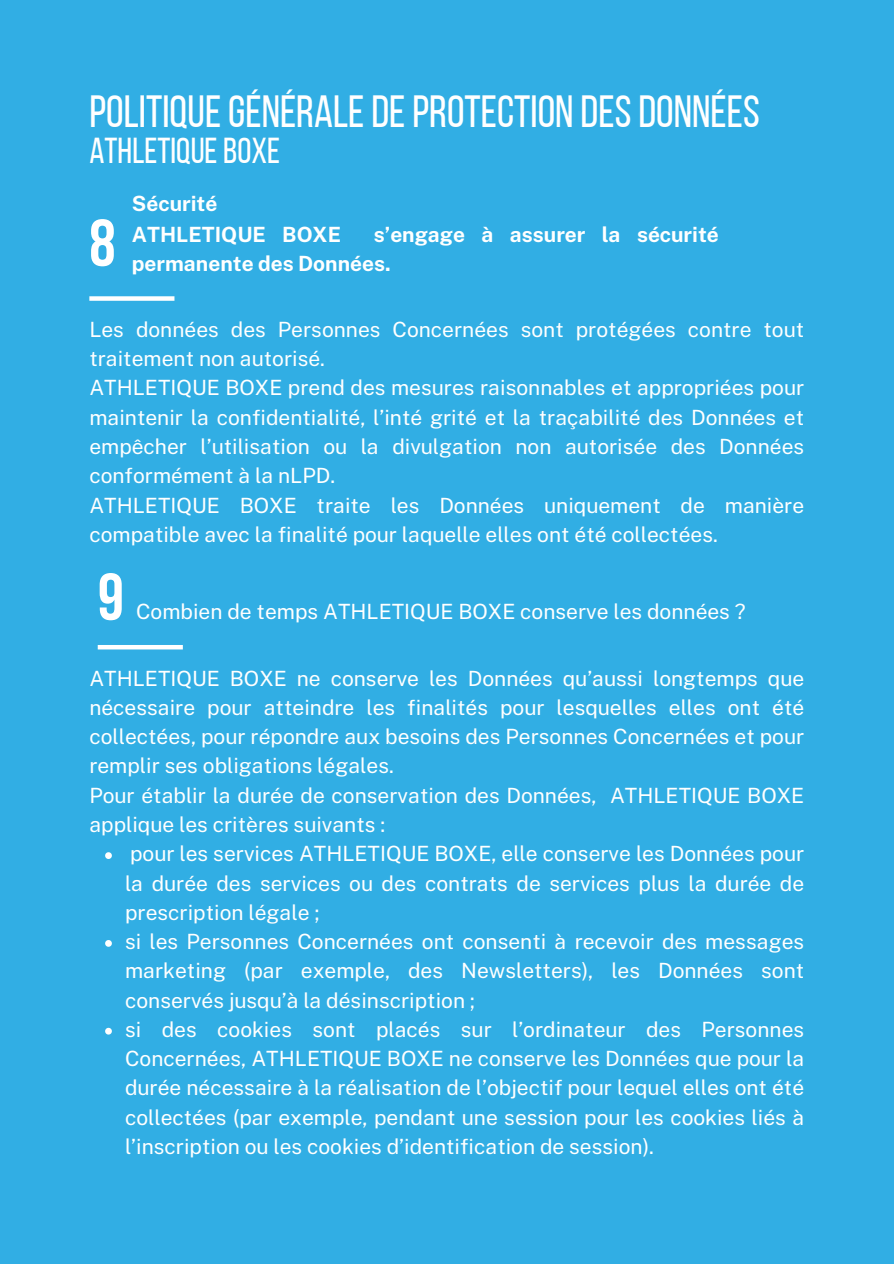
<style>
.page{position:relative;width:894px;height:1264px;background:#fff}
.page>*{position:absolute;margin:0;border:0;box-sizing:border-box;transform-origin:0 0}
.t1{font:700 66px "Bebas Neue";color:#fff}
.t2{font:45px "Bebas Neue";color:#fff}
.t3{font:36px "Bebas Neue";color:#fff}
.t4{font:21px/29.2px "Public Sans";color:#fff;text-align:justify}
.t5{font:700 21px/29.2px "Public Sans";color:#fff}
</style>
<div class="page">
<div style="left:0;top:0;width:893px;height:1263px;background:#31aee4"></div>
<div style="left:89px;top:296px;width:85px;height:5px;background:#fff"></div>
<hr style="left:98px;top:645px;width:85px;height:4px;background:#fff">
<svg style="left:105px;top:852px;width:7px;height:7px"></svg>
<svg style="left:105px;top:940px;width:7px;height:6px"></svg>
<svg style="left:105px;top:1027px;width:7px;height:7px"></svg>
<p class="t2" style="left:89px;top:93px;width:671px">POLITIQUEGÉNÉRALEDEPROTECTION DESDONNÉES</p>
<p class="t3" style="left:89px;top:136px;width:192px">ATHLETIQUE BOXE</p>
<h1 class="t1" style="left:89px;top:216px;width:28px">8</h1>
<h2 class="t5" style="left:132px;top:189px;width:87px">Sécurité</h2>
<p class="t5" style="left:132px;top:219px;width:588px;text-indent:242px">s’engage à assurer la sécurité permanente des Données.</p>
<p class="t5" style="left:132px;top:219px;width:210px">ATHLETIQUE BOXE</p>
<p class="t4" style="left:89px;top:315px;width:716px">Les données des Personnes Concernées sont protégées contre tout traitement non autorisé.</p>
<p class="t4" style="left:89px;top:373px;width:716px">ATHLETIQUE BOXE prend des mesures raisonnables et appropriées pour maintenir la confidentialité, l’inté grité et la traçabilité des Données et empêcher l’utilisation ou la divulgation non autorisée des Données conformément à la nLPD.</p>
<p class="t4" style="left:89px;top:490px;width:716px">ATHLETIQUE BOXE traite les Données uniquement de manière compatible avec la finalité pour laquelle elles ont été collectées.</p>
<p class="t1" style="left:98px;top:570px;width:28px">9</p>
<h2 class="t4" style="left:136px;top:597px;width:611px">Combien de temps ATHLETIQUE BOXE conserve les données ?</h2>
<p class="t4" style="left:89px;top:663px;width:716px">ATHLETIQUE BOXE ne conserve les Données qu’aussi longtemps que nécessaire pour atteindre les finalités pour lesquelles elles ont été collectées, pour répondre aux besoins des Personnes Concernées et pour remplir ses obligations légales.</p>
<p class="t4" style="left:89px;top:780px;width:716px">Pour établir la durée de conservation des Données, ATHLETIQUE BOXE applique les critères suivants :</p>
<p class="t4" style="left:125px;top:839px;width:680px">pour les services ATHLETIQUE BOXE, elle conserve les Données pour la durée des services ou des contrats de services plus la durée de prescription légale ;</p>
<p class="t4" style="left:125px;top:926px;width:680px">si les Personnes Concernées ont consenti à recevoir des messages marketing (par exemple, des Newsletters), les Données sont conservés jusqu’à la désinscription ;</p>
<p class="t4" style="left:125px;top:1014px;width:680px">si des cookies sont placés sur l’ordinateur des Personnes Concernées, ATHLETIQUE BOXE ne conserve les Données que pour la durée nécessaire à la réalisation de l’objectif pour lequel elles ont été collectées (par exemple, pendant une session pour les cookies liés à l’inscription ou les cookies d’identification de session).</p>
</div>
